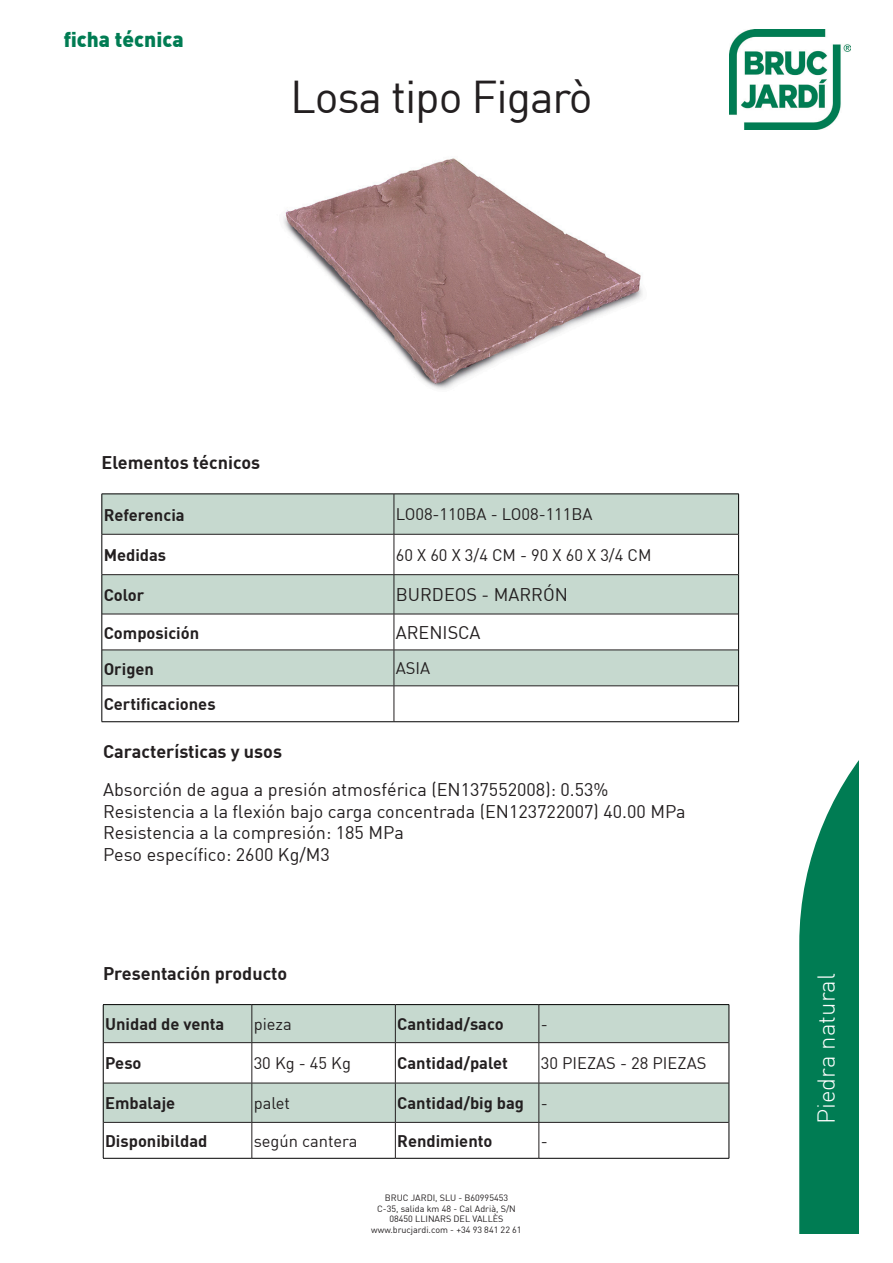
<style>
.page{position:relative;width:893px;height:1263px;background:#fff}
.page>*{position:absolute;margin:0;border:0;box-sizing:border-box;transform-origin:0 0}
.t1{font:45px "DIN";letter-spacing:-.025em;color:#231f20}
.t2{font:300 24px "DIN";color:#fff}
.t3{font:900 21px "DIN";color:#007c53}
.t4{font:18px "DIN";color:#231f20}
.t5{font:700 18px "DIN";color:#231f20}
.t6{font:700 16.5px "DIN";color:#231f20}
.t7{font:16.5px "DIN";color:#231f20}
.t8{font:9px "DIN";color:#231f20}
</style>
<div class="page">
<svg style="left:799px;top:760px;width:60px;height:474px"></svg>
<img style="left:283px;top:158px;width:360px;height:231px">
<img style="left:729px;top:30px;width:121px;height:100px">
<svg style="left:103px;top:495px;width:635px;height:190px;fill:#c6d9cf"></svg>
<hr style="left:102px;top:494px;width:292px;height:1px;background:#000">
<hr style="left:102px;top:494px;width:1px;height:40px;background:#000">
<hr style="left:394px;top:494px;width:345px;height:1px;background:#000">
<hr style="left:738px;top:494px;width:1px;height:40px;background:#000">
<hr style="left:102px;top:534px;width:1px;height:41px;background:#000">
<hr style="left:738px;top:534px;width:1px;height:41px;background:#000">
<hr style="left:102px;top:575px;width:1px;height:39px;background:#000">
<hr style="left:738px;top:575px;width:1px;height:39px;background:#000">
<hr style="left:102px;top:614px;width:1px;height:36px;background:#000">
<hr style="left:738px;top:614px;width:1px;height:36px;background:#000">
<hr style="left:102px;top:650px;width:1px;height:36px;background:#000">
<hr style="left:738px;top:650px;width:1px;height:36px;background:#000">
<hr style="left:102px;top:686px;width:1px;height:35px;background:#000">
<hr style="left:738px;top:686px;width:1px;height:35px;background:#000">
<hr style="left:102px;top:721px;width:292px;height:1px;background:#000">
<hr style="left:394px;top:721px;width:345px;height:1px;background:#000">
<hr style="left:394px;top:494px;width:1px;height:40px;background:#231f20">
<hr style="left:102px;top:534px;width:292px;height:1px;background:#231f20">
<hr style="left:394px;top:534px;width:344px;height:1px;background:#231f20">
<hr style="left:394px;top:534px;width:1px;height:40px;background:#231f20">
<hr style="left:102px;top:574px;width:292px;height:1px;background:#231f20">
<hr style="left:394px;top:574px;width:344px;height:1px;background:#231f20">
<hr style="left:394px;top:575px;width:1px;height:39px;background:#231f20">
<hr style="left:102px;top:614px;width:292px;height:1px;background:#231f20">
<hr style="left:394px;top:614px;width:344px;height:1px;background:#231f20">
<hr style="left:394px;top:614px;width:1px;height:36px;background:#231f20">
<hr style="left:102px;top:650px;width:292px;height:1px;background:#231f20">
<hr style="left:394px;top:650px;width:344px;height:1px;background:#231f20">
<hr style="left:394px;top:650px;width:1px;height:36px;background:#231f20">
<hr style="left:102px;top:685px;width:292px;height:1px;background:#231f20">
<hr style="left:394px;top:685px;width:344px;height:1px;background:#231f20">
<hr style="left:394px;top:686px;width:1px;height:35px;background:#231f20">
<svg style="left:104px;top:1005px;width:625px;height:117px;fill:#c6d9cf"></svg>
<hr style="left:103px;top:1004px;width:149px;height:1px;background:#000">
<hr style="left:103px;top:1005px;width:1px;height:38px;background:#000">
<hr style="left:252px;top:1004px;width:143px;height:1px;background:#000">
<hr style="left:395px;top:1004px;width:144px;height:1px;background:#000">
<hr style="left:539px;top:1004px;width:190px;height:1px;background:#000">
<hr style="left:729px;top:1005px;width:1px;height:38px;background:#000">
<hr style="left:103px;top:1043px;width:1px;height:40px;background:#000">
<hr style="left:729px;top:1043px;width:1px;height:40px;background:#000">
<hr style="left:103px;top:1083px;width:1px;height:39px;background:#000">
<hr style="left:729px;top:1083px;width:1px;height:39px;background:#000">
<hr style="left:103px;top:1122px;width:1px;height:36px;background:#000">
<hr style="left:729px;top:1122px;width:1px;height:36px;background:#000">
<hr style="left:103px;top:1158px;width:149px;height:1px;background:#000">
<hr style="left:252px;top:1158px;width:143px;height:1px;background:#000">
<hr style="left:395px;top:1158px;width:144px;height:1px;background:#000">
<hr style="left:539px;top:1158px;width:190px;height:1px;background:#000">
<hr style="left:252px;top:1005px;width:1px;height:37px;background:#231f20">
<hr style="left:395px;top:1005px;width:1px;height:37px;background:#231f20">
<hr style="left:539px;top:1005px;width:1px;height:37px;background:#231f20">
<hr style="left:103px;top:1042px;width:149px;height:1px;background:#231f20">
<hr style="left:252px;top:1042px;width:143px;height:1px;background:#231f20">
<hr style="left:252px;top:1043px;width:1px;height:40px;background:#231f20">
<hr style="left:395px;top:1042px;width:144px;height:1px;background:#231f20">
<hr style="left:395px;top:1043px;width:1px;height:40px;background:#231f20">
<hr style="left:539px;top:1042px;width:190px;height:1px;background:#231f20">
<hr style="left:539px;top:1043px;width:1px;height:40px;background:#231f20">
<hr style="left:103px;top:1083px;width:149px;height:1px;background:#231f20">
<hr style="left:252px;top:1083px;width:143px;height:1px;background:#231f20">
<hr style="left:252px;top:1083px;width:1px;height:39px;background:#231f20">
<hr style="left:395px;top:1083px;width:144px;height:1px;background:#231f20">
<hr style="left:395px;top:1083px;width:1px;height:39px;background:#231f20">
<hr style="left:539px;top:1083px;width:190px;height:1px;background:#231f20">
<hr style="left:539px;top:1083px;width:1px;height:39px;background:#231f20">
<hr style="left:103px;top:1122px;width:149px;height:1px;background:#231f20">
<hr style="left:252px;top:1122px;width:143px;height:1px;background:#231f20">
<hr style="left:252px;top:1122px;width:1px;height:36px;background:#231f20">
<hr style="left:395px;top:1122px;width:144px;height:1px;background:#231f20">
<hr style="left:395px;top:1122px;width:1px;height:36px;background:#231f20">
<hr style="left:539px;top:1122px;width:190px;height:1px;background:#231f20">
<hr style="left:539px;top:1122px;width:1px;height:36px;background:#231f20">
<p class="t3" style="left:64px;top:29px;width:121px">ficha técnica</p>
<p class="t1" style="left:290px;top:77px;width:304px">Losa tipo Figarò</p>
<p class="t5" style="left:102px;top:454px;width:160px">Elementos técnicos</p>
<p class="t6" style="left:104px;top:507px;width:83px">Referencia</p>
<p class="t7" style="left:396px;top:507px;width:198px">LO08-110BA - LO08-111BA</p>
<p class="t6" style="left:104px;top:547px;width:64px">Medidas</p>
<p class="t7" style="left:396px;top:547px;width:257px">60 X 60 X 3/4 CM - 90 X 60 X 3/4 CM</p>
<p class="t6" style="left:104px;top:587px;width:42px">Color</p>
<p class="t4" style="left:396px;top:587px;width:174px">BURDEOS - MARRÓN</p>
<p class="t6" style="left:104px;top:625px;width:97px">Composición</p>
<p class="t4" style="left:396px;top:624px;width:86px">ARENISCA</p>
<p class="t6" style="left:104px;top:660px;width:52px">Origen</p>
<p class="t7" style="left:396px;top:661px;width:36px">ASIA</p>
<p class="t6" style="left:104px;top:696px;width:113px">Certificaciones</p>
<p class="t5" style="left:103px;top:743px;width:181px">Características y usos</p>
<p class="t4" style="left:103px;top:782px;width:507px">Absorción de agua a presión atmosférica (EN137552008): 0.53%</p>
<p class="t4" style="left:103px;top:803px;width:584px">Resistencia a la flexión bajo carga concentrada (EN123722007) 40.00 MPa</p>
<p class="t4" style="left:103px;top:825px;width:302px">Resistencia a la compresión: 185 MPa</p>
<p class="t4" style="left:103px;top:846px;width:228px">Peso específico: 2600 Kg/M3</p>
<p class="t5" style="left:103px;top:965px;width:186px">Presentación producto</p>
<p class="t6" style="left:105px;top:1016px;width:121px">Unidad de venta</p>
<p class="t7" style="left:254px;top:1017px;width:40px">pieza</p>
<p class="t6" style="left:397px;top:1016px;width:108px">Cantidad/saco</p>
<p class="t7" style="left:541px;top:1017px;width:9px">-</p>
<p class="t6" style="left:105px;top:1055px;width:38px">Peso</p>
<p class="t7" style="left:254px;top:1056px;width:99px">30 Kg - 45 Kg</p>
<p class="t6" style="left:397px;top:1055px;width:112px">Cantidad/palet</p>
<p class="t7" style="left:541px;top:1056px;width:167px">30 PIEZAS - 28 PIEZAS</p>
<p class="t6" style="left:105px;top:1095px;width:72px">Embalaje</p>
<p class="t7" style="left:254px;top:1096px;width:38px">palet</p>
<p class="t6" style="left:397px;top:1095px;width:128px">Cantidad/big bag</p>
<p class="t7" style="left:541px;top:1096px;width:9px">-</p>
<p class="t6" style="left:105px;top:1133px;width:104px">Disponibildad</p>
<p class="t7" style="left:254px;top:1133px;width:105px">según cantera</p>
<p class="t6" style="left:397px;top:1133px;width:97px">Rendimiento</p>
<p class="t7" style="left:541px;top:1133px;width:9px">-</p>
<p class="t8" style="left:385px;top:1193px;width:125px">BRUC JARDI, SLU - B60995453</p>
<p class="t8" style="left:377px;top:1204px;width:140px">C-35, salida km 48 - Cal Adrià, S/N</p>
<p class="t8" style="left:389px;top:1215px;width:116px">08450 LLINARS DEL VALLÈS</p>
<p class="t8" style="left:371px;top:1226px;width:152px">www.brucjardi.com - +34 93 841 22 61</p>
<p class="t2" style="left:815px;top:1124px;width:153px;rotate:-90deg">Piedra natural</p>
</div>
